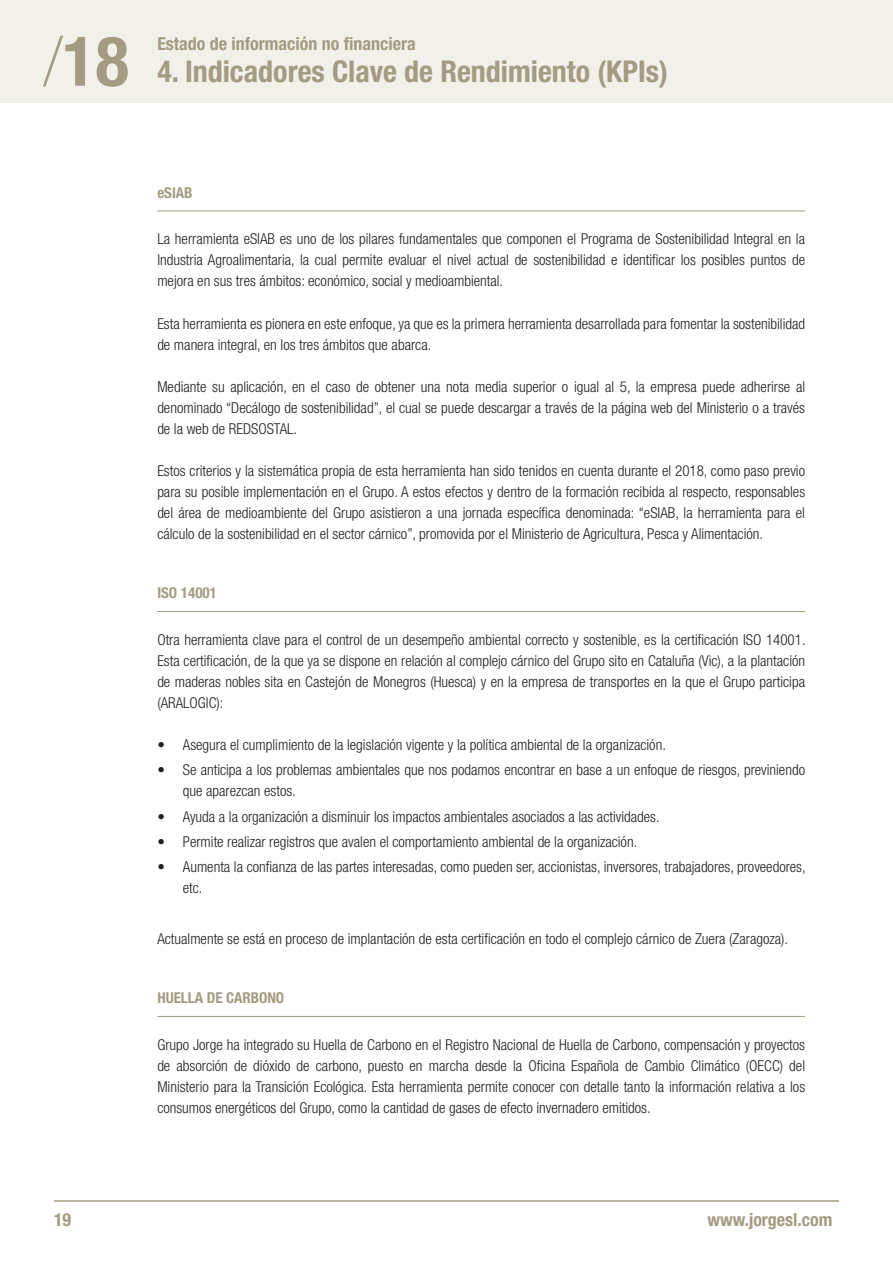
<style>
.page{position:relative;width:893px;height:1263px;background:#fff}
.page>*{position:absolute;margin:0;border:0;box-sizing:border-box;transform-origin:0 0}
.t1{font:700 condensed 69px "Helvetica Neue LT Std";color:#a39c82}
.t2{font:700 condensed 30px "Helvetica Neue LT Std";color:#a39c82}
.t3{font:700 condensed 18px "Helvetica Neue LT Std";color:#a39c82}
.párrafo{font:300 condensed 15px/21px "Helvetica Neue LT Std";color:#231f20;text-align:justify}
.lista_menos_interlin{font:300 condensed 15px/21px "Helvetica Neue LT Std";color:#231f20}
.lista{font:300 condensed 15px/21px "Helvetica Neue LT Std";color:#231f20}
.título{font:700 condensed 15px "Helvetica Neue LT Std";color:#a39c82}
.s1{font-weight:100}
</style>
<div class="page">
<div style="left:0;top:0;width:893px;height:102px;background:#f1f0e9"></div>
<hr style="left:54px;top:1200px;width:785px;height:2px;background:#a39c82">
<hr style="left:157px;top:211px;width:648px;height:1px;background:#a39c82">
<hr style="left:157px;top:611px;width:648px;height:1px;background:#a39c82">
<hr style="left:157px;top:1016px;width:648px;height:1px;background:#a39c82">
<h1 class="t1" style="left:43px;top:19px;width:87px"><span class="s1">/</span>18</h1>
<p class="t3" style="left:157px;top:33px;width:260px">Estado de información no financiera</p>
<p class="t2" style="left:157px;top:53px;width:512px">4. Indicadores Clave de Rendimiento (KPIs)</p>
<p class="título" style="left:157px;top:183px;width:37px">eSIAB</p>
<p class="párrafo" style="left:157px;top:228px;width:649px">La herramienta eSIAB es uno de los pilares fundamentales que componen el Programa de Sostenibilidad Integral en la Industria Agroalimentaria, la cual permite evaluar el nivel actual de sostenibilidad e identificar los posibles puntos de mejora en sus tres ámbitos: económico, social y medioambiental.</p>
<p class="párrafo" style="left:157px;top:313px;width:649px">Esta herramienta es pionera en este enfoque, ya que es la primera herramienta desarrollada para fomentar la sostenibilidad de manera integral, en los tres ámbitos que abarca.</p>
<p class="párrafo" style="left:157px;top:376px;width:649px">Mediante su aplicación, en el caso de obtener una nota media superior o igual al 5, la empresa puede adherirse al denominado “Decálogo de sostenibilidad”, el cual se puede descargar a través de la página web del Ministerio o a través de la web de REDSOSTAL.</p>
<p class="párrafo" style="left:157px;top:460px;width:649px">Estos criterios y la sistemática propia de esta herramienta han sido tenidos en cuenta durante el 2018, como paso previo para su posible implementación en el Grupo. A estos efectos y dentro de la formación recibida al respecto, responsables del área de medioambiente del Grupo asistieron a una jornada específica denominada: “eSIAB, la herramienta para el cálculo de la sostenibilidad en el sector cárnico”, promovida por el Ministerio de Agricultura, Pesca y Alimentación.</p>
<p class="título" style="left:157px;top:584px;width:61px">ISO 14001</p>
<p class="párrafo" style="left:157px;top:629px;width:650px">Otra herramienta clave para el control de un desempeño ambiental correcto y sostenible, es la certificación ISO 14001.<br>Esta certificación, de la que ya se dispone en relación al complejo cárnico del Grupo sito en Cataluña (Vic), a la plantación de maderas nobles sita en Castejón de Monegros (Huesca) y en la empresa de transportes en la que el Grupo participa (ARALOGIC):</p>
<p class="lista_menos_interlin" style="left:157px;top:734px;width:510px">• Asegura el cumplimiento de la legislación vigente y la política ambiental de la organización.</p>
<p class="lista_menos_interlin" style="left:183px;top:759px;width:624px;text-indent:-26px">• Se anticipa a los problemas ambientales que nos podamos encontrar en base a un enfoque de riesgos, previniendo que aparezcan estos.</p>
<p class="lista_menos_interlin" style="left:157px;top:806px;width:504px">• Ayuda a la organización a disminuir los impactos ambientales asociados a las actividades.</p>
<p class="lista_menos_interlin" style="left:157px;top:831px;width:481px">• Permite realizar registros que avalen el comportamiento ambiental de la organización.</p>
<p class="lista" style="left:183px;top:856px;width:624px;text-indent:-26px">• Aumenta la confianza de las partes interesadas, como pueden ser, accionistas, inversores, trabajadores, proveedores, etc.</p>
<p class="párrafo" style="left:157px;top:928px;width:632px">Actualmente se está en proceso de implantación de esta certificación en todo el complejo cárnico de Zuera (Zaragoza).</p>
<p class="título" style="left:157px;top:989px;width:128px">HUELLA DE CARBONO</p>
<p class="párrafo" style="left:157px;top:1034px;width:649px">Grupo Jorge ha integrado su Huella de Carbono en el Registro Nacional de Huella de Carbono, compensación y proyectos de absorción de dióxido de carbono, puesto en marcha desde la Oficina Española de Cambio Climático (OECC) del Ministerio para la Transición Ecológica. Esta herramienta permite conocer con detalle tanto la información relativa a los consumos energéticos del Grupo, como la cantidad de gases de efecto invernadero emitidos.</p>
<p class="t3" style="left:54px;top:1209px;width:19px">19</p>
<p class="t3" style="left:707px;top:1209px;width:127px">www.jorgesl.com</p>
</div>
